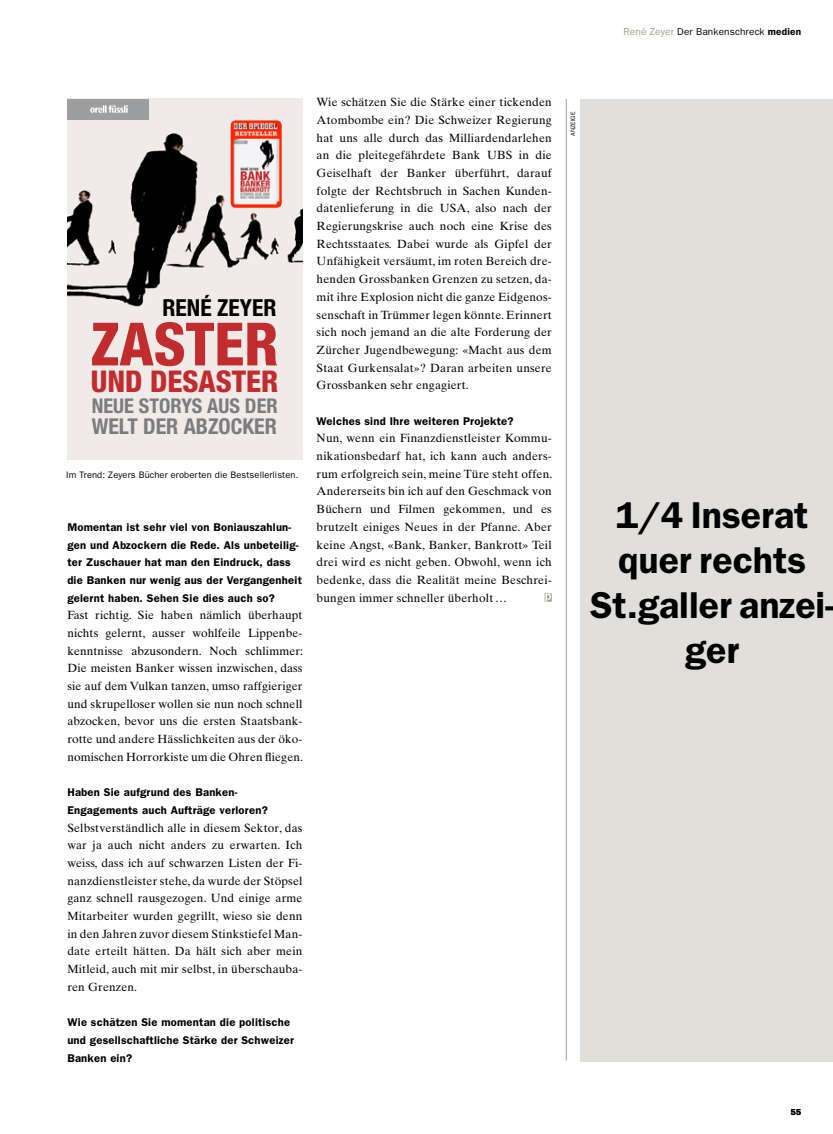
<style>
.page{position:relative;width:833px;height:1134px;background:#fff}
.page>*{position:absolute;margin:0;border:0;box-sizing:border-box;transform-origin:0 0}
.t1{font:800 condensed 59.62px "Helvetica Neue";color:#c12c2e}
.t2{font:600 37.5px/45px "Franklin Gothic";color:#000;text-align:center}
.t3{font:800 condensed 30px "Helvetica Neue";color:#c12c2e}
.t4{font:700 condensed 23.5px "Helvetica Neue";color:#000}
.t5{font:700 condensed 21.88px "Helvetica Neue";color:#7b7c7e}
.t6{font:700 condensed 20.38px "Helvetica Neue";color:#7b7c7e}
.t7{font:11.88px/17.6px "Times Ten";letter-spacing:.015em;color:#000;text-align:justify}
.t8{font:600 11.25px/17.6px "Franklin Gothic";letter-spacing:.02em;color:#000}
.t9{font:10px "Franklin Gothic";letter-spacing:.015em;color:#000}
.t10{font:9.38px "Franklin Gothic";letter-spacing:.01em;color:#000}
.t11{font:600 8.75px "Franklin Gothic";color:#000}
.t12{font:6.25px "Franklin Gothic";color:#000}
.s1{color:#9d9d8d}
.s2{font-weight:600}
</style>
<div class="page">
<svg style="left:544px;top:593px;width:8px;height:9px"></svg>
<div style="left:67px;top:99px;width:235px;height:361px;background:#f0ebe9"></div>
<div style="left:67px;top:99px;width:81px;height:20px;background:#9c9e9f"></div>
<img style="left:90px;top:105px;width:38px;height:8px">
<img style="left:67px;top:126px;width:235px;height:181px">
<img style="left:231px;top:120px;width:51px;height:88px">
<div style="left:581px;top:99px;width:252px;height:962px;background:#e1dfda"></div>
<hr style="left:566px;top:99px;width:1px;height:961px;background:#9c9e9f">
<p class="t9" style="left:623px;top:26px;width:179px"><span class="s1">René Zeyer</span> Der Bankenschreck <span class="s2">medien</span></p>
<h3 class="t4" style="left:162px;top:294px;width:115px">RENÉ ZEYER</h3>
<h1 class="t1" style="left:91px;top:307px;width:189px">ZASTER</h1>
<h3 class="t3" style="left:91px;top:363px;width:189px">UND DESASTER</h3>
<h3 class="t6" style="left:92px;top:394px;width:187px">NEUE STORYS AUS DER</h3>
<h3 class="t5" style="left:92px;top:413px;width:186px">WELT DER ABZOCKER</h3>
<p class="t10" style="left:66px;top:469px;width:234px">Im Trend: Zeyers Bücher eroberten die Bestsellerlisten.</p>
<p class="t8" style="left:67px;top:518px;width:236px">Momentan ist sehr viel von Boniauszahlun&shy;gen und Abzockern die Rede. Als unbeteilig&shy;ter Zuschauer hat man den Eindruck, dass die Banken nur wenig aus der Vergangenheit gelernt haben. Sehen Sie dies auch so?</p>
<p class="t7" style="left:67px;top:606px;width:237px">Fast richtig. Sie haben nämlich überhaupt nichts gelernt, ausser wohlfeile Lippenbe&shy;kenntnisse abzusondern. Noch schlimmer:<br>Die meisten Banker wissen inzwischen, dass sie auf dem Vulkan tanzen, umso raffgieriger und skrupelloser wollen sie nun noch schnell abzocken, bevor uns die ersten Staatsbank&shy;rotte und andere Hässlichkeiten aus der öko&shy;nomischen Horrorkiste um die Ohren fliegen.</p>
<p class="t8" style="left:67px;top:783px;width:202px">Haben Sie aufgrund des Banken-<br>Engagements auch Aufträge verloren?</p>
<p class="t7" style="left:67px;top:819px;width:237px">Selbstverständlich alle in diesem Sektor, das war ja auch nicht anders zu erwarten. Ich weiss, dass ich auf schwarzen Listen der Fi&shy;nanzdienstleister stehe, da wurde der Stöpsel ganz schnell rausgezogen. Und einige arme Mitarbeiter wurden gegrillt, wieso sie denn in den Jahren zuvor diesem Stinkstiefel Man&shy;date erteilt hätten. Da hält sich aber mein Mitleid, auch mit mir selbst, in überschauba&shy;ren Grenzen.</p>
<p class="t8" style="left:67px;top:1013px;width:228px">Wie schätzen Sie momentan die politische und gesellschaftliche Stärke der Schweizer<br>Banken ein?</p>
<p class="t7" style="left:317px;top:93px;width:237px">Wie schätzen Sie die Stärke einer tickenden Atombombe ein? Die Schweizer Regierung hat uns alle durch das Milliardendarlehen an die pleitegefährdete Bank UBS in die Geiselhaft der Banker überführt, darauf folgte der Rechtsbruch in Sachen Kunden&shy;datenlieferung in die USA, also nach der Regierungskrise auch noch eine Krise des Rechtsstaates. Dabei wurde als Gipfel der Unfähigkeit versäumt, im roten Bereich dre&shy;henden Grossbanken Grenzen zu setzen, da&shy;mit ihre Explosion nicht die ganze Eidgenos&shy;senschaft in Trümmer legen könnte. Erinnert sich noch jemand an die alte Forderung der Zürcher Jugendbewegung: «Macht aus dem Staat Gurkensalat»? Daran arbeiten unsere Grossbanken sehr engagiert.</p>
<p class="t8" style="left:317px;top:412px;width:198px">Welches sind Ihre weiteren Projekte?</p>
<p class="t7" style="left:317px;top:429px;width:237px">Nun, wenn ein Finanzdienstleister Kommu&shy;nikationsbedarf hat, ich kann auch anders&shy;rum erfolgreich sein, meine Türe steht offen.<br>Andererseits bin ich auf den Geschmack von Büchern und Filmen gekommen, und es brutzelt einiges Neues in der Pfanne. Aber keine Angst, «Bank, Banker, Bankrott» Teil drei wird es nicht geben. Obwohl, wenn ich bedenke, dass die Realität meine Beschrei&shy;bungen immer schneller überholt…</p>
<p class="t12" style="left:569px;top:136px;width:25px;rotate:-90deg">Anzeige</p>
<h2 class="t2" style="left:590px;top:491px;width:246px">1/4 Inserat quer rechts<br>St.galler anzei&shy;ger</h2>
<p class="t11" style="left:790px;top:1106px;width:12px">55</p>
</div>
